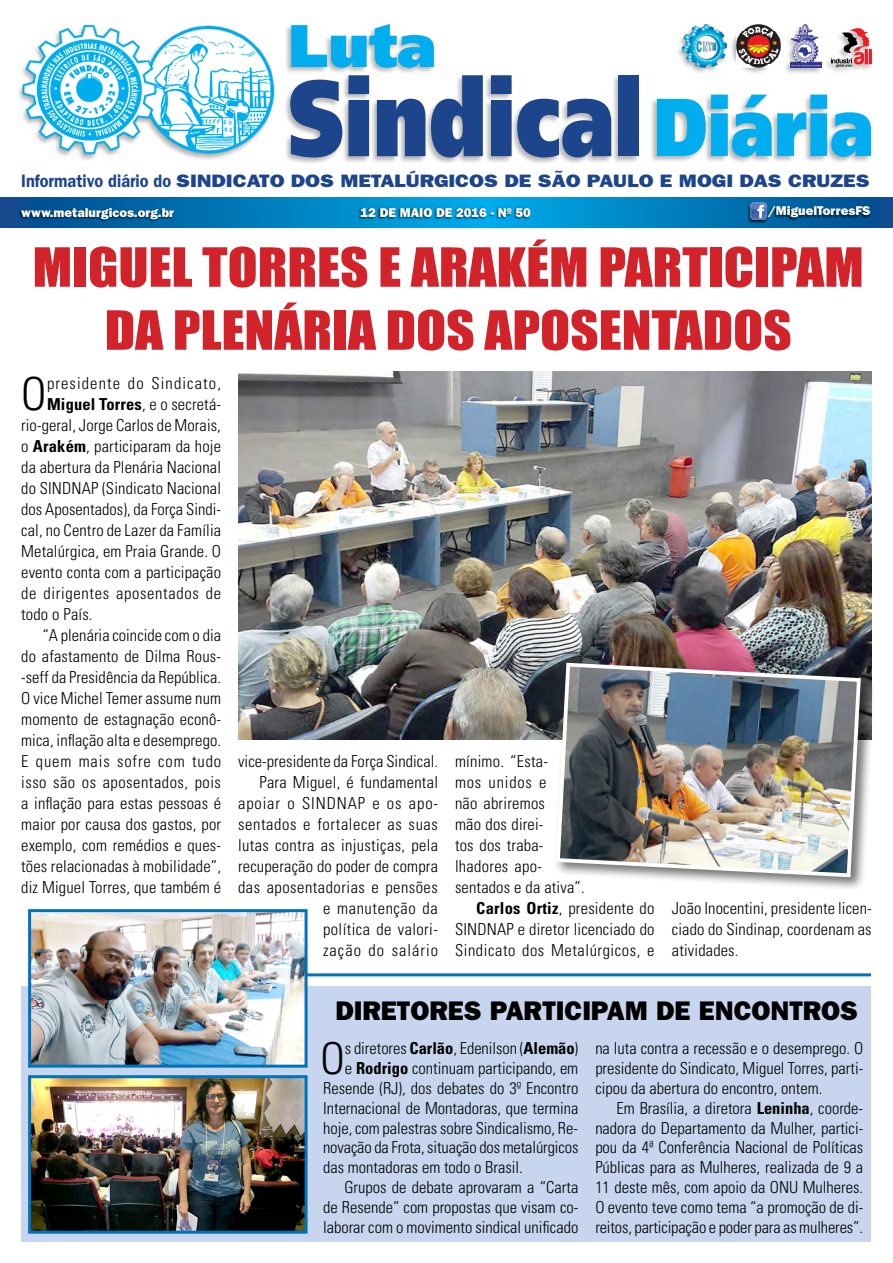
<style>
.page{position:relative;width:893px;height:1263px;background:#fff}
.page>*{position:absolute;margin:0;border:0;box-sizing:border-box;transform-origin:0 0}
.t1{font:900 107.85px "Frutiger";color:#1d458c;scale:.76 1}
.t2{font:900 60px "Frutiger";color:#00aeef}
.t3{font:49.8px/63px "Impact";color:#d2232a;text-align:center;scale:1.11 1}
.t4{font:300 condensed 45.6px "Univers";color:#000}
.t5{font:300 condensed 43.95px "Univers";color:#000}
.t6{font:800 27px "Franklin Gothic";color:#000}
.t7{font:800 18px "Franklin Gothic";color:#1d458c;scale:1.17 1}
.t8{font:300 condensed 16.5px/21px "Univers";letter-spacing:.01em;color:#000;text-align:justify}
.t9{font:300 condensed 16.5px "Univers";letter-spacing:.035em;color:#000}
.t10{font:300 condensed 16.5px "Univers";letter-spacing:.04em;color:#000}
.t11{font:300 condensed 16.5px "Univers";letter-spacing:.03em;color:#000}
.t12{font:700 condensed 16.5px "Univers";letter-spacing:.01em;color:#000}
.t13{font:300 condensed 16.5px "Univers";letter-spacing:.065em;color:#000}
.t14{font:300 condensed 16.5px "Univers";letter-spacing:.055em;color:#000}
.t15{font:300 condensed 16.5px "Univers";letter-spacing:.05em;color:#000}
.t16{font:800 12.75px "Franklin Gothic";color:#fff}
.s1{font-size:81.75px;color:#00aeef}
.s2{font-weight:600}
.s3{font-weight:300}
.s4{font-weight:700}
</style>
<div class="page">
<hr style="left:275px;top:973px;width:596px;height:3px;background:#0072bc">
<svg style="left:0;top:198px;width:893px;height:29px"></svg>
<div style="left:284px;top:22px;width:151px;height:53px;background:#000;opacity:.3"></div>
<div style="left:283px;top:74px;width:357px;height:91px;background:#000;opacity:.3"></div>
<div style="left:650px;top:94px;width:223px;height:70px;background:#000;opacity:.3"></div>
<div style="left:18px;top:207px;width:156px;height:15px;background:#000;opacity:.75"></div>
<div style="left:22px;top:986px;width:849px;height:256px;background:#c7d6ee"></div>
<svg style="left:29px;top:197px;width:47px;height:31px"></svg>
<svg style="left:83px;top:197px;width:784px;height:31px;background:#007db9"></svg>
<div style="left:729px;top:23px;width:53px;height:52px;background:#000;opacity:.3"></div>
<img style="left:736px;top:24px;width:44px;height:43px">
<div style="left:675px;top:23px;width:53px;height:52px;background:#000;opacity:.3"></div>
<img style="left:683px;top:24px;width:44px;height:43px">
<div style="left:824px;top:27px;width:49px;height:47px;background:#000;opacity:.3"></div>
<svg style="left:831px;top:27px;width:41px;height:40px"></svg>
<div style="left:765px;top:205px;width:105px;height:15px;background:#000;opacity:.75"></div>
<div style="left:747px;top:202px;width:20px;height:21px;background:#000;opacity:.75"></div>
<img style="left:750px;top:203px;width:17px;height:16px">
<div style="left:783px;top:23px;width:40px;height:52px;background:#000;opacity:.3"></div>
<img style="left:790px;top:24px;width:31px;height:43px">
<div style="left:16px;top:24px;width:260px;height:137px;background:#000;opacity:.3"></div>
<img style="left:22px;top:24px;width:253px;height:133px">
<img style="left:238px;top:372px;width:634px;height:368px">
<img style="left:32px;top:913px;width:272px;height:151px">
<div style="left:28px;top:909px;width:280px;height:159px;border:3px solid #0072bc"></div>
<img style="left:32px;top:1079px;width:272px;height:151px">
<div style="left:28px;top:1075px;width:280px;height:159px;border:3px solid #0072bc"></div>
<div style="left:553px;top:660px;width:323px;height:232px;background:#000;opacity:.55"></div>
<img style="left:554px;top:661px;width:309px;height:218px">
<h2 class="t2" style="left:288px;top:9px;width:149px">Luta</h2>
<h1 class="t1" style="left:288px;top:53px;width:771px">Sindical <span class="s1">Diária</span></h1>
<p class="t7" style="left:21px;top:170px;width:727px"><span class="s2">Informativo diário do</span> SINDICATO DOS METALÚRGICOS DE SÃO PAULO E MOGI DAS CRUZES</p>
<p class="t16" style="left:21px;top:205px;width:154px">www.metalurgicos.org.br</p>
<p class="t16" style="left:361px;top:205px;width:172px">12 DE MAIO DE 2016 - Nº 50</p>
<p class="t16" style="left:768px;top:203px;width:104px">/MiguelTorresFS</p>
<h3 class="t3" style="left:33px;top:234px;width:750px">MIGUEL TORRES E ARAKÉM PARTICIPAM<br>DA PLENÁRIA DOS APOSENTADOS</h3>
<h3 class="t4" style="left:21px;top:366px;width:27px">O</h3>
<p class="t13" style="left:47px;top:373px;width:175px">presidente do Sindicato,</p>
<p class="t12" style="left:47px;top:394px;width:176px">Miguel Torres<span class="s3">, e o secretá-</span></p>
<p class="t8" style="left:21px;top:414px;width:201px">rio-geral, Jorge Carlos de Morais,</p>
<p class="t8" style="left:21px;top:435px;width:201px">o <span class="s4">Arakém</span>, participaram da hoje</p>
<p class="t8" style="left:21px;top:456px;width:201px">da abertura da Plenária Nacional</p>
<p class="t8" style="left:21px;top:477px;width:201px">do SINDNAP (Sindicato Nacional</p>
<p class="t8" style="left:21px;top:498px;width:201px">dos Aposentados), da Força Sindi-</p>
<p class="t8" style="left:21px;top:519px;width:201px">cal, no Centro de Lazer da Família</p>
<p class="t8" style="left:21px;top:540px;width:201px">Metalúrgica, em Praia Grande. O</p>
<p class="t8" style="left:21px;top:561px;width:201px">evento conta com a participação</p>
<p class="t10" style="left:21px;top:583px;width:201px">de dirigentes aposentados de</p>
<p class="t8" style="left:21px;top:603px;width:73px">todo o País.</p>
<p class="t8" style="left:42px;top:624px;width:180px">“A plenária coincide com o dia</p>
<p class="t8" style="left:21px;top:645px;width:201px">do afastamento de Dilma Rous-</p>
<p class="t8" style="left:21px;top:666px;width:201px">-seff da Presidência da República.</p>
<p class="t8" style="left:21px;top:687px;width:201px">O vice Michel Temer assume num</p>
<p class="t8" style="left:21px;top:708px;width:201px">momento de estagnação econô-</p>
<p class="t8" style="left:21px;top:729px;width:201px">mica, inflação alta e desemprego.</p>
<p class="t14" style="left:21px;top:751px;width:202px">E quem mais sofre com tudo</p>
<p class="t11" style="left:21px;top:772px;width:201px">isso são os aposentados, pois</p>
<p class="t8" style="left:21px;top:792px;width:201px">a inflação para estas pessoas é</p>
<p class="t8" style="left:21px;top:813px;width:201px">maior por causa dos gastos, por</p>
<p class="t8" style="left:21px;top:834px;width:201px">exemplo, com remédios e ques-</p>
<p class="t8" style="left:21px;top:855px;width:201px">tões relacionadas à mobilidade”,</p>
<p class="t8" style="left:21px;top:876px;width:201px">diz Miguel Torres, que também é</p>
<p class="t8" style="left:238px;top:750px;width:202px;text-align:right">vice-presidente da Força Sindical.<br>Para Miguel, é fundamental apoiar o SINDNAP e os apo&shy;sentados e fortalecer as suas lutas contra as injustiças, pela recuperação do poder de compra das aposentadorias e pensões e manutenção da<br>política de valori-<br>zação do salário</p>
<p class="t8" style="left:455px;top:750px;width:95px">mínimo. “Esta-</p>
<p class="t15" style="left:455px;top:772px;width:93px">mos unidos e</p>
<p class="t8" style="left:455px;top:792px;width:92px">não abriremos</p>
<p class="t8" style="left:455px;top:813px;width:90px">mão dos direi-</p>
<p class="t8" style="left:455px;top:834px;width:90px">tos dos traba-</p>
<p class="t8" style="left:455px;top:855px;width:88px">lhadores apo-</p>
<p class="t8" style="left:455px;top:876px;width:131px">sentados e da ativa”.</p>
<p class="t8" style="left:476px;top:897px;width:180px"><span class="s4">Carlos Ortiz</span>, presidente do</p>
<p class="t8" style="left:455px;top:918px;width:201px">SINDNAP e diretor licenciado do</p>
<p class="t9" style="left:455px;top:940px;width:201px">Sindicato dos Metalúrgicos, e</p>
<p class="t8" style="left:672px;top:897px;width:201px">João Inocentini, presidente licen&shy;ciado do Sindinap, coordenam as atividades.</p>
<h3 class="t6" style="left:335px;top:994px;width:524px">DIRETORES PARTICIPAM DE ENCONTROS</h3>
<h3 class="t5" style="left:320px;top:1032px;width:26px">O</h3>
<p class="t8" style="left:345px;top:1038px;width:235px">s diretores <span class="s4">Carlão</span>, Edenilson (<span class="s4">Alemão</span>)</p>
<p class="t8" style="left:595px;top:1038px;width:269px;line-height:19.8px">na luta contra a recessão e o desemprego. O presidente do Sindicato, Miguel Torres, parti&shy;cipou da abertura do encontro, ontem.</p>
<p class="t8" style="left:595px;top:1098px;width:269px;line-height:19.8px;text-indent:21px">Em Brasília, a diretora <span class="s4">Leninha</span>, coorde&shy;nadora do Departamento da Mulher, partici&shy;pou da 4ª Conferência Nacional de Políticas Públicas para as Mulheres, realizada de 9 a 11 deste mês, com apoio da ONU Mulheres.<br>O evento teve como tema “a promoção de di&shy;reitos, participação e poder para as mulheres”.</p>
<p class="t8" style="left:345px;top:1058px;width:235px">e <span class="s4">Rodrigo</span> continuam participando, em</p>
<p class="t8" style="left:323px;top:1077px;width:257px">Resende (RJ), dos debates do 3º Encontro</p>
<p class="t8" style="left:323px;top:1097px;width:257px">Internacional de Montadoras, que termina</p>
<p class="t8" style="left:323px;top:1117px;width:256px">hoje, com palestras sobre Sindicalismo, Re-</p>
<p class="t8" style="left:323px;top:1137px;width:257px">novação da Frota, situação dos metalúrgicos</p>
<p class="t8" style="left:323px;top:1157px;width:201px">das montadoras em todo o Brasil.</p>
<p class="t8" style="left:344px;top:1176px;width:235px">Grupos de debate aprovaram a “Carta</p>
<p class="t8" style="left:323px;top:1196px;width:257px">de Resende” com propostas que visam co-</p>
<p class="t8" style="left:323px;top:1216px;width:257px">laborar com o movimento sindical unificado</p>
</div>
